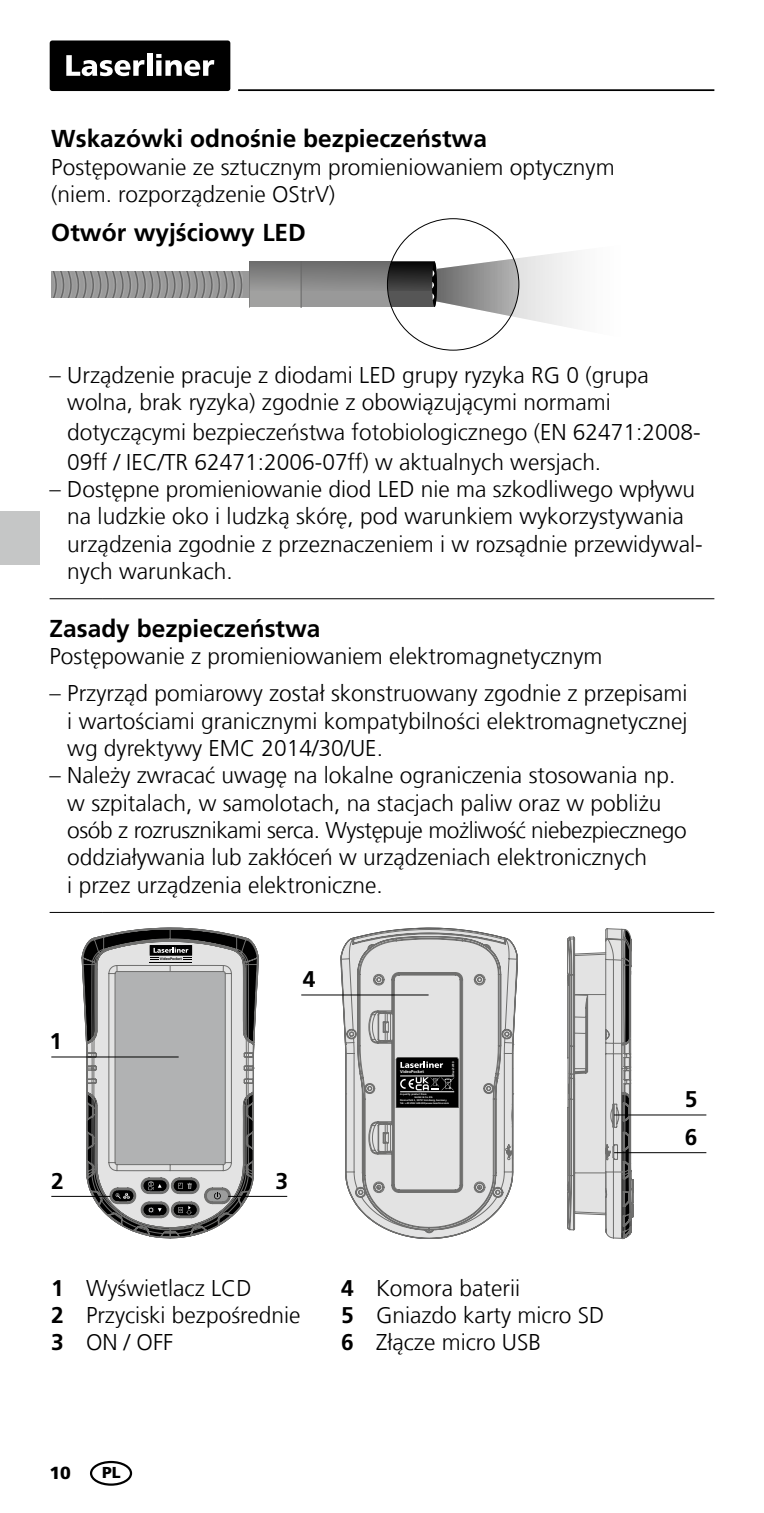
<style>
.page{position:relative;width:764px;height:1513px;background:#fff}
.page>*{position:absolute;margin:0;border:0;box-sizing:border-box;transform-origin:0 0}
.t1{font:700 24.5px "Frutiger LT Com";color:#000}
.t2{font:300 22.75px/27.3px "Frutiger LT Com";color:#000}
.t3{font:700 22.75px "Frutiger LT Com";color:#000}
.t4{font:900 17.5px "Frutiger LT Com";color:#000}
.t5{font:900 15.75px "Frutiger LT Com";color:#000}
.t6{font:700 4.2px "Frutiger LT Com";color:#fff}
.t7{font:700 3.85px "Frutiger LT Com";color:#000}
.s1{font-weight:700}
</style>
<div class="page">
<hr style="left:238px;top:89px;width:476px;height:2px;background:#000">
<div style="left:50px;top:40px;width:180px;height:51px;background:#000;border-radius:3px"></div>
<svg style="left:66px;top:55px;width:79px;height:21px"></svg>
<div style="left:147px;top:54px;width:5px;height:22px;background:#fff"></div>
<svg style="left:156px;top:54px;width:58px;height:22px"></svg>
<div style="left:249px;top:262px;width:186px;height:45px;background:#999"></div>
<svg style="left:51px;top:271px;width:251px;height:36px"></svg>
<svg style="left:249px;top:262px;width:138px;height:29px"></svg>
<div style="left:387px;top:262px;width:48px;height:45px;background:#565656"></div>
<svg style="left:387px;top:262px;width:45px;height:29px"></svg>
<svg style="left:432px;top:243px;width:142px;height:98px"></svg>
<div style="left:0;top:511px;width:40px;height:54px;background:#c5c6c6"></div>
<div style="left:90px;top:1461px;width:42px;height:25px;border:2px solid #000;border-radius:50%"></div>
<svg style="left:84px;top:927px;width:175px;height:269px"></svg>
<svg style="left:86px;top:939px;width:168px;height:299px;background:#aaa"></svg>
<svg style="left:360px;top:927px;width:139px;height:9px"></svg>
<svg style="left:340px;top:936px;width:166px;height:303px"></svg>
<svg style="left:341px;top:938px;width:177px;height:292px"></svg>
<svg style="left:357px;top:936px;width:144px;height:295px;background:#c4c4c4"></svg>
<hr style="left:51px;top:1056px;width:128px;height:2px;background:#000">
<hr style="left:301px;top:994px;width:128px;height:2px;background:#000">
<hr style="left:51px;top:1196px;width:59px;height:1px;background:#000">
<svg style="left:567px;top:928px;width:67px;height:311px;background:#bebebe"></svg>
<hr style="left:614px;top:1114px;width:92px;height:2px;background:#000">
<hr style="left:614px;top:1152px;width:92px;height:1px;background:#000">
<svg style="left:50px;top:599px;width:664px;height:313px"></svg>
<div style="left:99px;top:599px;width:7px;height:20px;background:#fff"></div>
<div style="left:99px;top:893px;width:7px;height:19px;background:#fff"></div>
<hr style="left:50px;top:598px;width:53px;height:1px;background:#000">
<hr style="left:103px;top:598px;width:611px;height:1px;background:#000">
<hr style="left:50px;top:912px;width:53px;height:1px;background:#000">
<hr style="left:103px;top:912px;width:611px;height:1px;background:#000">
<hr style="left:228px;top:1196px;width:59px;height:1px;background:#000">
<p class="t1" style="left:51px;top:124px;width:437px">Wskazówki odnośnie bezpieczeństwa</p>
<p class="t2" style="left:51px;top:153px;width:565px">Postępowanie ze sztucznym promieniowaniem optycznym (niem. rozporządzenie OStrV)</p>
<p class="t1" style="left:51px;top:218px;width:256px">Otwór wyjściowy LED</p>
<p class="t2" style="left:67px;top:362px;width:583px;text-indent:-18px">– Urządzenie pracuje z diodami LED grupy ryzyka RG 0 (grupa wolna, brak ryzyka) zgodnie z obowiązującymi normami</p>
<p class="t2" style="left:67px;top:417px;width:635px;line-height:29.8px">dotyczącymi bezpieczeństwa fotobiologicznego (EN 62471:2008-<br>09ff / IEC/TR 62471:2006-07ff) w aktualnych wersjach.</p>
<p class="t2" style="left:67px;top:476px;width:637px;text-indent:-18px">– Dostępne promieniowanie diod LED nie ma szkodliwego wpływu na ludzkie oko i ludzką skórę, pod warunkiem wykorzystywania urządzenia zgodnie z przeznaczeniem i w rozsądnie przewidywal&shy;nych warunkach.</p>
<p class="t1" style="left:50px;top:614px;width:272px">Zasady bezpieczeństwa</p>
<p class="t2" style="left:50px;top:643px;width:554px">Postępowanie z promieniowaniem elektromagnetycznym</p>
<p class="t2" style="left:67px;top:680px;width:622px;text-align:justify;text-indent:-18px">– Przyrząd pomiarowy został skonstruowany zgodnie z przepisami i wartościami granicznymi kompatybilności elektromagnetycznej wg dyrektywy EMC 2014/30/UE.</p>
<p class="t2" style="left:67px;top:762px;width:621px;text-indent:-18px">– Należy zwracać uwagę na lokalne ograniczenia stosowania np. w szpitalach, w samolotach, na stacjach paliw oraz w pobliżu osób z rozrusznikami serca. Występuje możliwość niebezpiecznego oddziaływania lub zakłóceń w urządzeniach elektronicznych<br>i przez urządzenia elektroniczne.</p>
<p class="t3" style="left:50px;top:1028px;width:14px">1</p>
<p class="t3" style="left:51px;top:1167px;width:14px">2</p>
<p class="t7" style="left:160px;top:956px;width:24px">VideoPocket</p>
<p class="t3" style="left:303px;top:965px;width:14px">4</p>
<p class="t3" style="left:276px;top:1167px;width:14px">3</p>
<p class="t6" style="left:400px;top:1069px;width:25px">VideoPocket</p>
<p class="t2" style="left:51px;top:1275px;width:202px"><span class="s1">1</span> Wyświetlacz LCD</p>
<p class="t2" style="left:341px;top:1275px;width:180px"><span class="s1">4</span> Komora baterii</p>
<p class="t2" style="left:51px;top:1302px;width:251px"><span class="s1">2</span> Przyciski bezpośrednie</p>
<p class="t2" style="left:341px;top:1302px;width:265px"><span class="s1">5</span> Gniazdo karty micro SD</p>
<p class="t2" style="left:51px;top:1329px;width:123px"><span class="s1">3</span> ON / OFF</p>
<p class="t2" style="left:341px;top:1329px;width:201px"><span class="s1">6</span> Złącze micro USB</p>
<p class="t4" style="left:50px;top:1462px;width:23px">10</p>
<p class="t5" style="left:102px;top:1463px;width:20px">PL</p>
<p class="t3" style="left:685px;top:1086px;width:14px">5</p>
<p class="t3" style="left:685px;top:1123px;width:14px">6</p>
</div>
